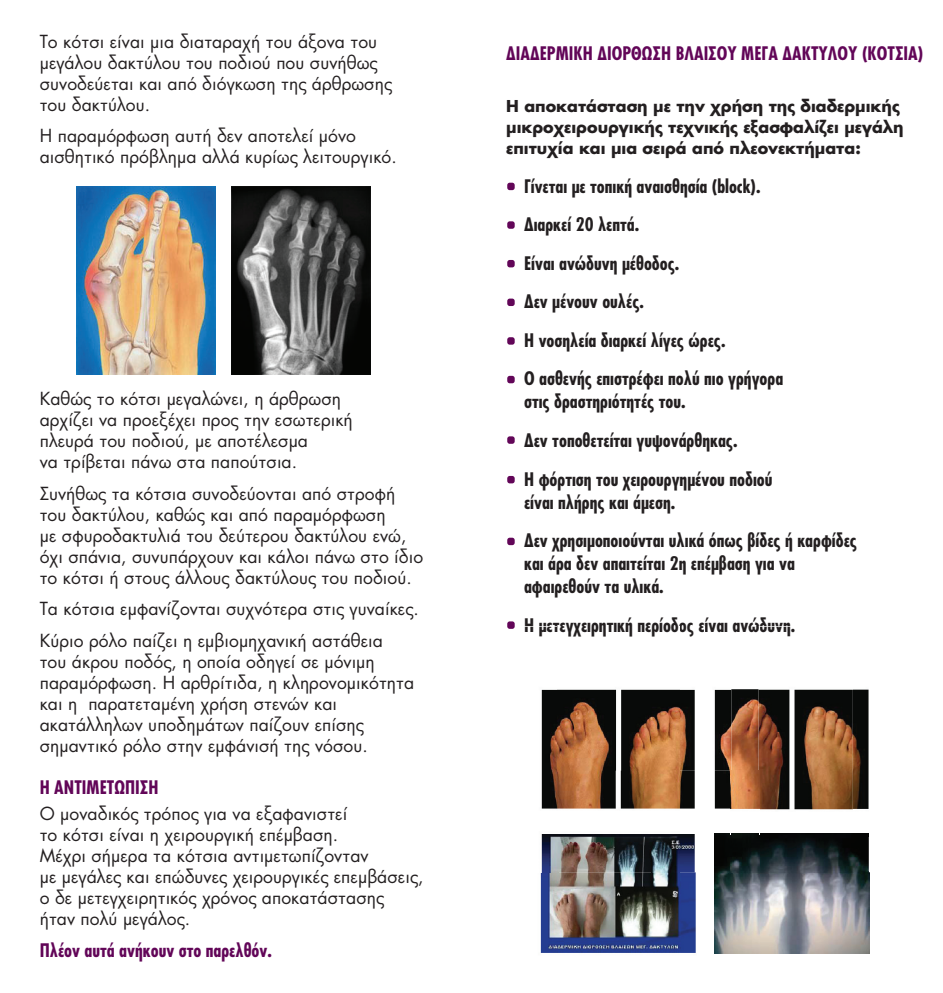
<style>
.page{position:relative;width:943px;height:993px;background:#fff}
.page>*{position:absolute;margin:0;border:0;box-sizing:border-box;transform-origin:0 0}
.t1{font:19.25px/21px "Kp Linea";color:#231f20}
.t2{font:700 19.25px/38.5px "Kp Linea Condensed";color:#231f20}
.t3{font:700 19.25px "Kp Linea Condensed";color:#620658}
.t4{font:700 17.5px/21px "Kp Linea";color:#231f20}
</style>
<div class="page">
<img style="left:759px;top:872px;width:110px;height:81px">
<img style="left:76px;top:186px;width:139px;height:189px">
<img style="left:231px;top:186px;width:139px;height:189px">
<img style="left:759px;top:689px;width:110px;height:183px">
<svg style="left:852px;top:833px;width:16px;height:2px"></svg>
<img style="left:540px;top:871px;width:218px;height:83px">
<img style="left:714px;top:872px;width:45px;height:81px">
<img style="left:540px;top:689px;width:18px;height:183px">
<img style="left:651px;top:689px;width:79px;height:183px">
<img style="left:730px;top:689px;width:29px;height:81px">
<svg style="left:715px;top:833px;width:15px;height:2px"></svg>
<img style="left:714px;top:835px;width:16px;height:37px">
<img style="left:730px;top:770px;width:29px;height:102px">
<img style="left:557px;top:689px;width:95px;height:81px">
<img style="left:557px;top:770px;width:122px;height:101px">
<div style="left:507px;top:183px;width:7px;height:7px;background:#620658;border-radius:2px"></div>
<div style="left:507px;top:221px;width:7px;height:8px;background:#620658;border-radius:2px"></div>
<div style="left:507px;top:260px;width:7px;height:7px;background:#620658;border-radius:2px"></div>
<div style="left:507px;top:298px;width:7px;height:8px;background:#620658;border-radius:2px"></div>
<div style="left:507px;top:337px;width:7px;height:7px;background:#620658;border-radius:2px"></div>
<div style="left:507px;top:376px;width:7px;height:7px;background:#620658;border-radius:2px"></div>
<div style="left:507px;top:436px;width:7px;height:7px;background:#620658;border-radius:2px"></div>
<div style="left:507px;top:476px;width:7px;height:7px;background:#620658;border-radius:2px"></div>
<div style="left:507px;top:537px;width:7px;height:8px;background:#620658;border-radius:2px"></div>
<div style="left:507px;top:621px;width:7px;height:7px;background:#620658;border-radius:2px"></div>
<p class="t1" style="left:40px;top:31px;width:354px">Το κότσι είναι µια διαταραχή του άξονα του µεγάλου δακτύλου του ποδιού που συνήθως συνοδεύεται και από διόγκωση της άρθρωσης του δακτύλου.</p>
<p class="t1" style="left:40px;top:125px;width:359px">Η παραµόρφωση αυτή δεν αποτελεί µόνο αισθητικό πρόβληµα αλλά κυρίως λειτουργικό.</p>
<p class="t1" style="left:40px;top:388px;width:315px">Καθώς το κότσι µεγαλώνει, η άρθρωση αρχίζει να προεξέχει προς την εσωτερική πλευρά του ποδιού, µε αποτέλεσµα<br>να τρίβεται πάνω στα παπούτσια.</p>
<p class="t1" style="left:40px;top:482px;width:385px">Συνήθως τα κότσια συνοδεύονται από στροφή του δακτύλου, καθώς και από παραµόρφωση<br>µε σφυροδακτυλιά του δεύτερου δακτύλου ενώ, όχι σπάνια, συνυπάρχουν και κάλοι πάνω στο ίδιο το κότσι ή στους άλλους δακτύλους του ποδιού.</p>
<p class="t1" style="left:40px;top:592px;width:381px;line-height:31.5px">Τα κότσια εµφανίζονται συχνότερα στις γυναίκες.<br>Κύριο ρόλο παίζει η εµβιοµηχανική αστάθεια</p>
<p class="t1" style="left:40px;top:650px;width:376px">του άκρου ποδός, η οποία οδηγεί σε µόνιµη παραµόρφωση. Η αρθρίτιδα, η κληρονοµικότητα και η παρατεταµένη χρήση στενών και ακατάλληλων υποδηµάτων παίζουν επίσης σηµαντικό ρόλο στην εµφάνισή της νόσου.</p>
<p class="t3" style="left:40px;top:775px;width:120px">Η ΑΝΤΙΜΕΤΩΠΙΣΗ</p>
<p class="t1" style="left:40px;top:802px;width:385px">Ο µοναδικός τρόπος για να εξαφανιστεί<br>το κότσι είναι η χειρουργική επέµβαση.<br>Μέχρι σήµερα τα κότσια αντιµετωπίζονταν<br>µε µεγάλες και επώδυνες χειρουργικές επεµβάσεις, ο δε µετεγχειρητικός χρόνος αποκατάστασης ήταν πολύ µεγάλος.</p>
<p class="t3" style="left:40px;top:938px;width:234px">Πλέον αυτά ανήκουν στο παρελθόν.</p>
<p class="t3" style="left:506px;top:41px;width:418px">ΔΙΑΔΕΡΜΙΚΗ ΔΙΟΡΘΩΣΗ ΒΛΑΙΣΟΥ ΜΕΓΑ ΔΑΚΤΥΛΟΥ (ΚΟΤΣΙΑ)</p>
<p class="t4" style="left:506px;top:95px;width:399px">Η αποκατάσταση µε την χρήση της διαδερµικής µικροχειρουργικής τεχνικής εξασφαλίζει µεγάλη επιτυχία και µια σειρά από πλεονεκτήµατα:</p>
<p class="t2" style="left:524px;top:167px;width:261px">Γίνεται µε τοπική αναισθησία (block).<br>Διαρκεί 20 λεπτά.<br>Είναι ανώδυνη µέθοδος.<br>Δεν µένουν ουλές.<br>Η νοσηλεία διαρκεί λίγες ώρες.<br>Ο ασθενής επιστρέφει πολύ πιο γρήγορα</p>
<p class="t2" style="left:524px;top:382px;width:250px">στις δραστηριότητές του.<br>Δεν τοποθετείται γυψονάρθηκας.<br>Η φόρτιση του χειρουργηµένου ποδιού</p>
<p class="t2" style="left:524px;top:482px;width:334px">είναι πλήρης και άµεση.<br>Δεν χρησιµοποιούνται υλικά όπως βίδες ή καρφίδες</p>
<p class="t2" style="left:524px;top:552px;width:272px;line-height:23.1px">και άρα δεν απαιτείται 2η επέµβαση για να αφαιρεθούν τα υλικά.</p>
<p class="t2" style="left:524px;top:605px;width:273px">Η µετεγχειρητική περίοδος είναι ανώδυνη.</p>
</div>
